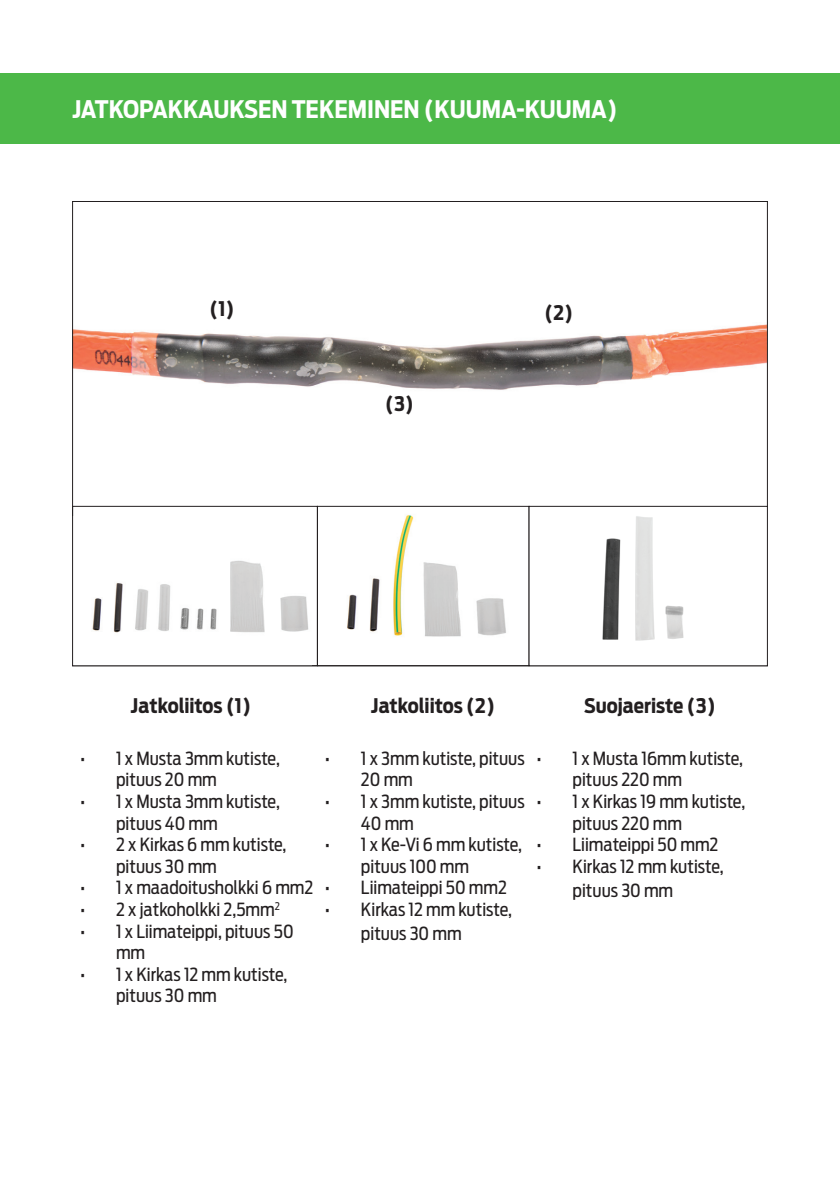
<style>
.page{position:relative;width:840px;height:1191px;background:#fff}
.page>*{position:absolute;margin:0;border:0;box-sizing:border-box;transform-origin:0 0}
.t1{font:700 24px "Antenna Cond";color:#fff}
.t2{font:700 20px "Antenna Cond";color:#231f20}
.t3{font:18px/21.6px "Antenna Cond";color:#231f20}
</style>
<div class="page">
<div style="left:0;top:73px;width:839px;height:70px;background:#4cb848"></div>
<img style="left:74px;top:324px;width:691px;height:182px">
<img style="left:92px;top:560px;width:217px;height:73px">
<div style="left:72px;top:506px;width:246px;height:160px;border:1px solid #231f20"></div>
<img style="left:347px;top:515px;width:159px;height:122px">
<div style="left:317px;top:506px;width:212px;height:160px;border:1px solid #231f20"></div>
<img style="left:602px;top:516px;width:82px;height:125px">
<div style="left:528px;top:506px;width:239px;height:160px;border:1px solid #231f20"></div>
<h1 class="t1" style="left:72px;top:94px;width:546px">JATKOPAKKAUKSEN TEKEMINEN (KUUMA-KUUMA)</h1>
<p class="t2" style="left:209px;top:296px;width:26px">(1)</p>
<p class="t2" style="left:544px;top:301px;width:30px">(2)</p>
<p class="t2" style="left:385px;top:392px;width:30px">(3)</p>
<p class="t2" style="left:131px;top:693px;width:122px">Jatkoliitos (1)</p>
<p class="t2" style="left:370px;top:693px;width:125px">Jatkoliitos (2)</p>
<p class="t2" style="left:583px;top:693px;width:133px">Suojaeriste (3)</p>
<p class="t3" style="left:116px;top:747px;width:165px;text-indent:-36px">• 1 x Musta 3mm kutiste, pituus 20 mm</p>
<p class="t3" style="left:116px;top:790px;width:165px;text-indent:-36px">• 1 x Musta 3mm kutiste, pituus 40 mm</p>
<p class="t3" style="left:116px;top:834px;width:172px;text-indent:-36px">• 2 x Kirkas 6 mm kutiste, pituus 30 mm</p>
<p class="t3" style="left:80px;top:877px;width:234px">• 1 x maadoitusholkki 6 mm2</p>
<p class="t3" style="left:80px;top:898px;width:201px">• 2 x jatkoholkki 2,5mm<sup>2</sup></p>
<p class="t3" style="left:116px;top:920px;width:179px;text-indent:-36px">• 1 x Liimateippi, pituus 50 mm</p>
<p class="t3" style="left:116px;top:963px;width:173px;text-indent:-36px">• 1 x Kirkas 12 mm kutiste, pituus 30 mm</p>
<p class="t3" style="left:361px;top:747px;width:165px;text-indent:-36px">• 1 x 3mm kutiste, pituus<br>20 mm</p>
<p class="t3" style="left:361px;top:790px;width:165px;text-indent:-36px">• 1 x 3mm kutiste, pituus<br>40 mm</p>
<p class="t3" style="left:361px;top:834px;width:163px;text-indent:-36px">• 1 x Ke-Vi 6 mm kutiste, pituus 100 mm</p>
<p class="t3" style="left:325px;top:877px;width:183px">• Liimateippi 50 mm2</p>
<p class="t3" style="left:361px;top:897px;width:152px;line-height:24px;text-indent:-36px">• Kirkas 12 mm kutiste, pituus 30 mm</p>
<p class="t3" style="left:572px;top:747px;width:172px;text-indent:-36px">• 1 x Musta 16mm kutiste, pituus 220 mm</p>
<p class="t3" style="left:572px;top:790px;width:174px;text-indent:-36px">• 1 x Kirkas 19 mm kutiste, pituus 220 mm</p>
<p class="t3" style="left:536px;top:834px;width:183px">• Liimateippi 50 mm2</p>
<p class="t3" style="left:572px;top:854px;width:152px;line-height:24px;text-indent:-36px">• Kirkas 12 mm kutiste, pituus 30 mm</p>
</div>
